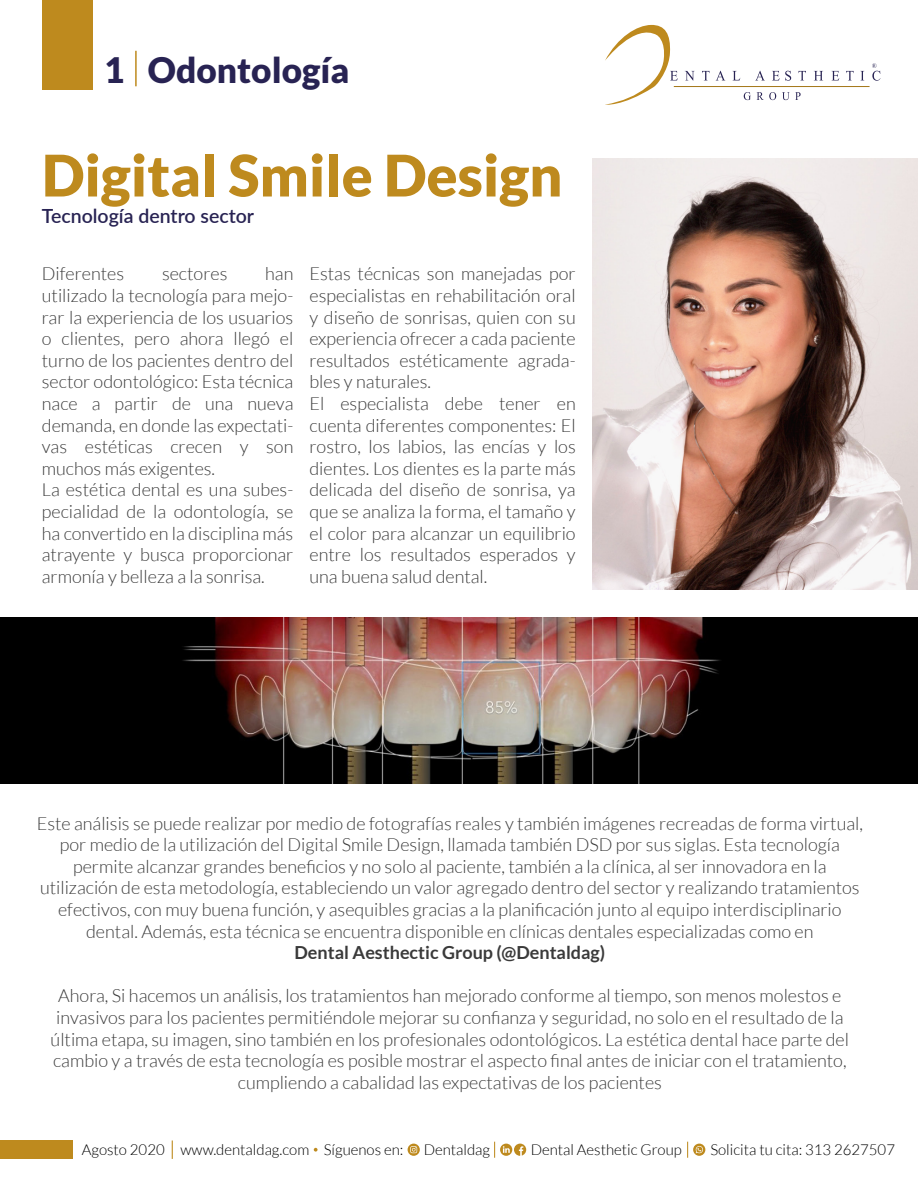
<style>
.page{position:relative;width:918px;height:1188px;background:#fff}
.page>*{position:absolute;margin:0;border:0;box-sizing:border-box;transform-origin:0 0}
.t1{font:900 57.3px "Lato";color:#be8a1e}
.t2{font:900 35.1px "Lato";color:#282353}
.t3{font:600 19.5px "Lato";color:#282353}
.t4{font:300 18px/21.6px "Lato";color:#3a3a3a}
.t5{font:700 18px "Lato";color:#3a3a3a}
.t6{font:300 15px "Lato";color:#000}
</style>
<div class="page">
<svg style="left:605px;top:24px;width:73px;height:81px"></svg>
<svg style="left:685px;top:71px;width:10px;height:10px"></svg>
<svg style="left:702px;top:71px;width:8px;height:9px"></svg>
<svg style="left:716px;top:71px;width:9px;height:9px"></svg>
<svg style="left:733px;top:71px;width:7px;height:9px"></svg>
<svg style="left:756px;top:71px;width:8px;height:9px"></svg>
<svg style="left:772px;top:71px;width:19px;height:10px"></svg>
<svg style="left:798px;top:71px;width:8px;height:9px"></svg>
<svg style="left:814px;top:71px;width:9px;height:9px"></svg>
<svg style="left:832px;top:71px;width:7px;height:9px"></svg>
<svg style="left:846px;top:71px;width:8px;height:9px"></svg>
<svg style="left:860px;top:71px;width:4px;height:9px"></svg>
<svg style="left:744px;top:92px;width:7px;height:8px"></svg>
<svg style="left:757px;top:92px;width:19px;height:8px"></svg>
<svg style="left:782px;top:92px;width:19px;height:8px"></svg>
<hr style="left:674px;top:86px;width:196px;height:1px;background:#a47617">
<svg style="left:872px;top:63px;width:9px;height:18px"></svg>
<div style="left:42px;top:0;width:51px;height:89px;background:#be8a1e"></div>
<hr style="left:135px;top:51px;width:2px;height:35px;background:#be8a1e">
<div style="left:0;top:1141px;width:73px;height:18px;background:#be8a1e"></div>
<svg style="left:172px;top:1141px;width:1px;height:18px"></svg>
<svg style="left:314px;top:1148px;width:4px;height:4px"></svg>
<svg style="left:408px;top:1144px;width:12px;height:12px"></svg>
<svg style="left:494px;top:1142px;width:32px;height:16px"></svg>
<svg style="left:687px;top:1142px;width:18px;height:16px"></svg>
<img style="left:592px;top:159px;width:326px;height:431px">
<img style="left:0;top:618px;width:918px;height:166px">
<h2 class="t2" style="left:104px;top:50px;width:247px">1 Odontología</h2>
<h1 class="t1" style="left:42px;top:142px;width:522px">Digital Smile Design</h1>
<p class="t3" style="left:42px;top:202px;width:214px">Tecnología dentro sector</p>
<p class="t4" style="left:42px;top:263px;width:253px;text-indent:223px">han utilizado la tecnología para mejo&shy;rar la experiencia de los usuarios o clientes, pero ahora llegó el turno de los pacientes dentro del sector odontológico: Esta técnica nace a partir de una nueva demanda, en donde las expectati&shy;vas estéticas crecen y son muchos más exigentes.<br>La estética dental es una subes&shy;pecialidad de la odontología, se ha convertido en la disciplina más atrayente y busca proporcionar armonía y belleza a la sonrisa.</p>
<p class="t4" style="left:42px;top:263px;width:84px">Diferentes</p>
<p class="t4" style="left:162px;top:263px;width:67px">sectores</p>
<p class="t4" style="left:309px;top:263px;width:268px">Estas técnicas son manejadas por especialistas en rehabilitación oral y diseño de sonrisas, quien con su experiencia ofrecer a cada paciente resultados estéticamente agrada&shy;bles y naturales.<br>El especialista debe tener en cuenta diferentes componentes: El rostro, los labios, las encías y los dientes. Los dientes es la parte más delicada del diseño de sonrisa, ya que se analiza la forma, el tamaño y el color para alcanzar un equilibrio entre los resultados esperados y una buena salud dental.</p>
<p class="t4" style="left:37px;top:812px;width:828px;text-align:center">Este análisis se puede realizar por medio de fotografías reales y también imágenes recreadas de forma virtual, por medio de la utilización del Digital Smile Design, llamada también DSD por sus siglas. Esta tecnología permite alcanzar grandes beneficios y no solo al paciente, también a la clínica, al ser innovadora en la utilización de esta metodología, estableciendo un valor agregado dentro del sector y realizando tratamientos efectivos, con muy buena función, y asequibles gracias a la planificación junto al equipo interdisciplinario dental. Además, esta técnica se encuentra disponible en clínicas dentales especializadas como en</p>
<p class="t5" style="left:295px;top:942px;width:312px">Dental Aesthectic Group (@Dentaldag)</p>
<p class="t4" style="left:51px;top:985px;width:800px;text-align:center">Ahora, Si hacemos un análisis, los tratamientos han mejorado conforme al tiempo, son menos molestos e invasivos para los pacientes permitiéndole mejorar su confianza y seguridad, no solo en el resultado de la última etapa, su imagen, sino también en los profesionales odontológicos. La estética dental hace parte del cambio y a través de esta tecnología es posible mostrar el aspecto final antes de iniciar con el tratamiento, cumpliendo a cabalidad las expectativas de los pacientes</p>
<p class="t6" style="left:82px;top:1141px;width:323px">Agosto 2020 www.dentaldag.com Síguenos en:</p>
<p class="t6" style="left:424px;top:1141px;width:68px">Dentaldag</p>
<p class="t6" style="left:531px;top:1141px;width:153px">Dental Aesthetic Group</p>
<p class="t6" style="left:710px;top:1141px;width:186px">Solicita tu cita: 313 2627507</p>
</div>
